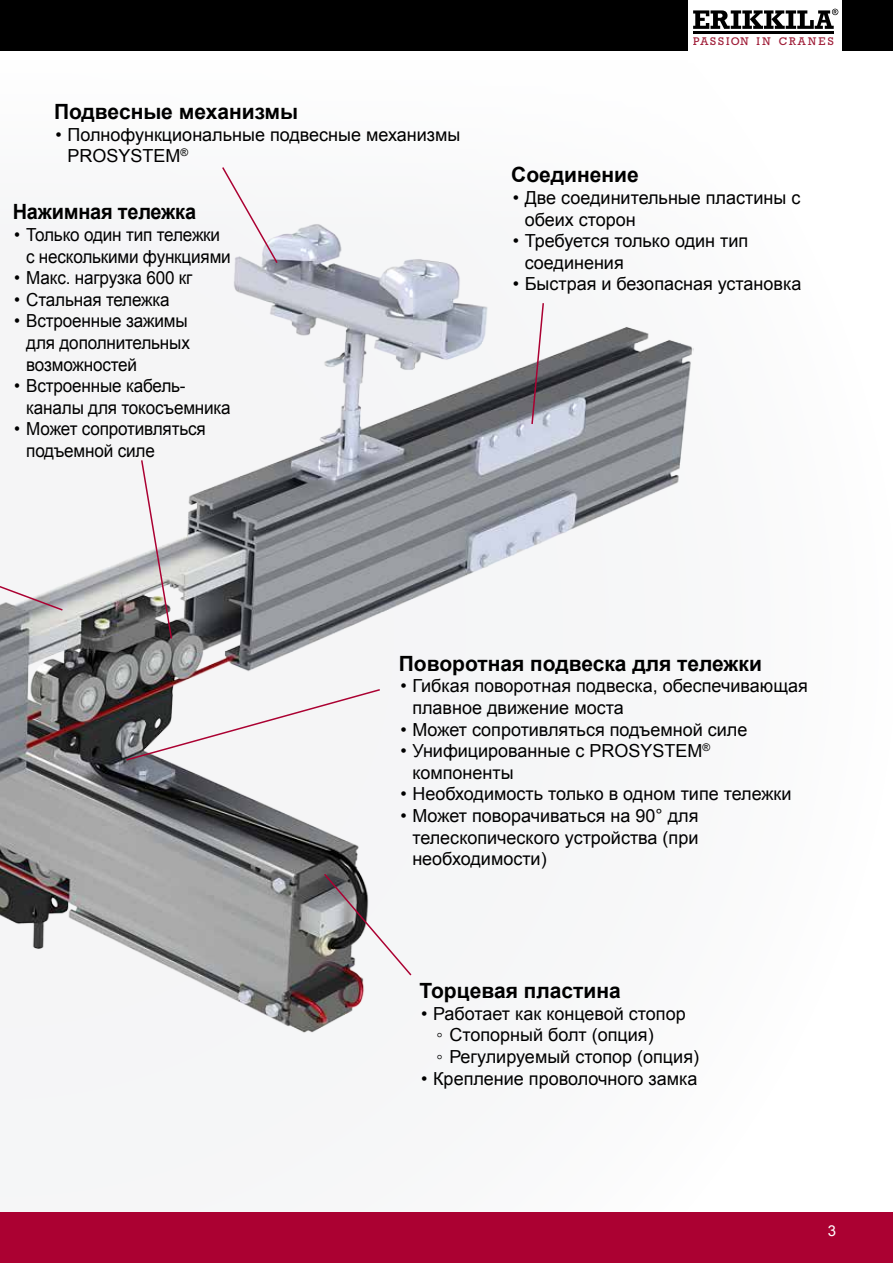
<style>
.page{position:relative;width:893px;height:1263px;background:#fff}
.page>*{position:absolute;margin:0;border:0;box-sizing:border-box;transform-origin:0 0}
.t1{font:700 21px "Arial";color:#000}
.t2{font:700 21px "Arial";color:#000;scale:.95 1}
.t3{font:18px/21.6px "Arial";color:#000}
.t4{font:18px/21.6px "Arial";color:#000;scale:.95 1}
.t5{font:15px "Arial";color:#fff}
.t6{font:11.25px "Rockwell";letter-spacing:.175em;color:#9f1c37}
</style>
<div class="page">
<img style="left:0;top:223px;width:693px;height:811px">
<svg style="left:140px;top:459px;width:33px;height:181px"></svg>
<svg style="left:0;top:529px;width:64px;height:83px"></svg>
<svg style="left:125px;top:688px;width:257px;height:74px"></svg>
<svg style="left:322px;top:872px;width:91px;height:105px"></svg>
<svg style="left:221px;top:167px;width:58px;height:98px"></svg>
<svg style="left:530px;top:302px;width:15px;height:124px"></svg>
<div style="left:0;top:1212px;width:893px;height:51px;background:#ab0132"></div>
<div style="left:0;top:0;width:893px;height:51px;background:#000"></div>
<div style="left:689px;top:0;width:153px;height:62px;background:#fff"></div>
<svg style="left:693px;top:9px;width:145px;height:20px"></svg>
<hr style="left:693px;top:31px;width:141px;height:2px;background:#000">
<p class="t1" style="left:54px;top:98px;width:246px">Подвесные механизмы</p>
<p class="t3" style="left:68px;top:124px;width:395px;text-indent:-12px">• Полнофункциональные подвесные механизмы<br>PROSYSTEM<sup>®</sup></p>
<p class="t2" style="left:13px;top:198px;width:194px">Нажимная тележка</p>
<p class="t4" style="left:26px;top:224px;width:217px;text-indent:-12px">• Только один тип тележки с несколькими функциями</p>
<p class="t4" style="left:14px;top:267px;width:189px">• Макс. нагрузка 600 кг</p>
<p class="t4" style="left:14px;top:289px;width:165px">• Стальная тележка</p>
<p class="t4" style="left:26px;top:310px;width:174px;text-indent:-12px">• Встроенные зажимы для дополнительных возможностей</p>
<p class="t4" style="left:26px;top:375px;width:217px;text-indent:-12px">• Встроенные кабель&shy;каналы для токосъемника</p>
<p class="t4" style="left:26px;top:418px;width:190px;text-indent:-12px">• Может сопротивляться подъемной силе</p>
<p class="t6" style="left:693px;top:35px;width:142px">PASSION IN CRANES</p>
<p class="t1" style="left:511px;top:161px;width:129px">Соединение</p>
<p class="t3" style="left:525px;top:187px;width:277px;text-indent:-12px">• Две соединительные пластины с обеих сторон</p>
<p class="t3" style="left:525px;top:230px;width:225px;text-indent:-12px">• Требуется только один тип соединения</p>
<p class="t3" style="left:513px;top:274px;width:290px">• Быстрая и безопасная установка</p>
<p class="t1" style="left:399px;top:649px;width:365px">Поворотная подвеска для тележки</p>
<p class="t3" style="left:412px;top:675px;width:397px;text-indent:-12px">• Гибкая поворотная подвеска, обеспечивающая плавное движение моста</p>
<p class="t3" style="left:400px;top:719px;width:349px">• Может сопротивляться подъемной силе</p>
<p class="t3" style="left:412px;top:740px;width:299px;text-indent:-12px">• Унифицированные с PROSYSTEM<sup>® </sup>компоненты</p>
<p class="t3" style="left:400px;top:783px;width:393px">• Необходимость только в одном типе тележки</p>
<p class="t3" style="left:412px;top:805px;width:288px;text-align:justify;text-indent:-12px">• Может поворачиваться на 90° для телескопического устройства (при необходимости)</p>
<p class="t1" style="left:420px;top:977px;width:203px">Торцевая пластина</p>
<p class="t3" style="left:437px;top:1003px;width:264px;text-indent:-16px">• Работает как концевой стопор<br>◦ Стопорный болт (опция)<br>◦ Регулируемый стопор (опция)</p>
<p class="t3" style="left:421px;top:1068px;width:278px">• Крепление проволочного замка</p>
<p class="t5" style="left:828px;top:1220px;width:10px">3</p>
</div>
